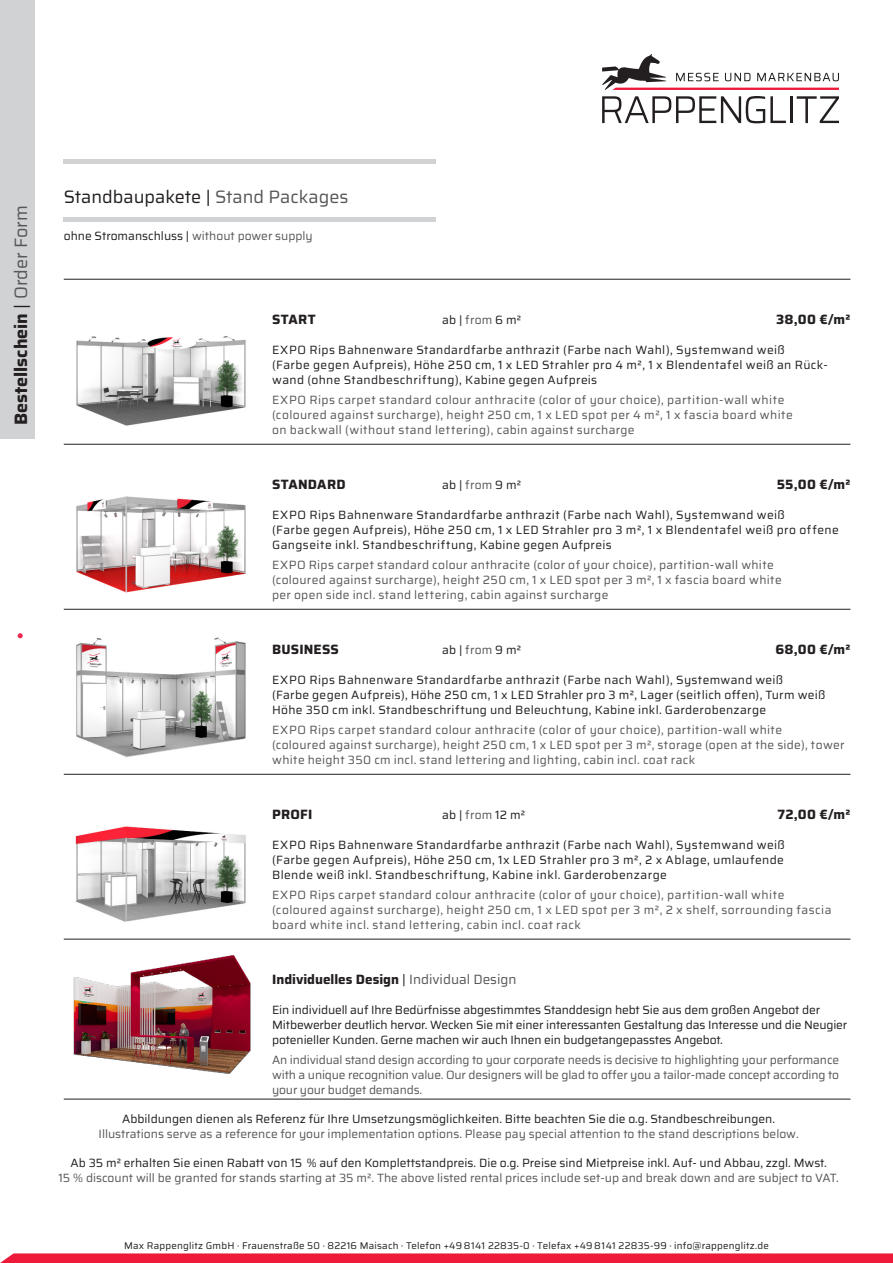
<style>
.page{position:relative;width:893px;height:1263px;background:#fff}
.page>*{position:absolute;margin:0;border:0;box-sizing:border-box;transform-origin:0 0}
.t1{font:18px "Saira";color:#231f20}
.t2{font:700 18px "Saira";color:#231f20}
.t3{font:700 13.5px "Saira";letter-spacing:.01em;color:#231f20}
.t4{font:12px/15px "Saira";letter-spacing:.025em;color:#57585a}
.t5{font:12px/15px "Saira";letter-spacing:.025em;color:#231f20}
.t6{font:12px "Saira";color:#231f20}
.t7{font:12px/15px "Saira";letter-spacing:-.01em;color:#231f20}
.t8{font:12px "Saira";color:#57585a}
.Brief_normal{font:9.75px "Saira";letter-spacing:.02em;color:#231f20}
.s1{font-weight:400}
.s2{font-weight:400;color:#57585a}
.s3{color:#57585a}
</style>
<div class="page">
<svg style="left:18px;top:633px;width:5px;height:5px"></svg>
<hr style="left:64px;top:159px;width:372px;height:4px;background:#d1d2d4">
<hr style="left:64px;top:217px;width:372px;height:4px;background:#d1d2d4">
<img style="left:76px;top:336px;width:170px;height:90px">
<img style="left:76px;top:496px;width:171px;height:97px">
<img style="left:76px;top:637px;width:170px;height:121px">
<img style="left:75px;top:826px;width:171px;height:96px">
<hr style="left:64px;top:939px;width:786px;height:1px;background:#231f20">
<hr style="left:64px;top:774px;width:786px;height:1px;background:#231f20">
<hr style="left:64px;top:609px;width:786px;height:1px;background:#231f20">
<hr style="left:64px;top:444px;width:786px;height:1px;background:#231f20">
<hr style="left:64px;top:279px;width:786px;height:1px;background:#231f20">
<img style="left:73px;top:955px;width:178px;height:119px">
<hr style="left:64px;top:1099px;width:786px;height:1px;background:#231f20">
<div style="left:0;top:0;width:34px;height:438px;background:#d1d2d4"></div>
<svg style="left:0;top:1253px;width:893px;height:10px"></svg>
<svg style="left:602px;top:54px;width:237px;height:36px"></svg>
<svg style="left:602px;top:96px;width:184px;height:27px"></svg>
<hr style="left:790px;top:96px;width:2px;height:27px;background:#231f20">
<svg style="left:797px;top:96px;width:42px;height:27px"></svg>
<p class="t2" style="left:7px;top:425px;width:221px;rotate:-90deg">Bestellschein <span class="s1">|</span> <span class="s2">Order Form</span></p>
<p class="t1" style="left:64px;top:183px;width:286px">Standbaupakete | <span class="s3">Stand Packages</span></p>
<p class="t6" style="left:64px;top:227px;width:251px">ohne Stromanschluss | <span class="s3">without power supply</span></p>
<p class="t3" style="left:272px;top:309px;width:45px">START</p>
<p class="t5" style="left:442px;top:312px;width:81px">ab | <span class="s3">from</span> 6 m²</p>
<p class="t3" style="left:776px;top:309px;width:76px">38,00 €/m²</p>
<p class="t5" style="left:272px;top:342px;width:514px">EXPO Rips Bahnenware Standardfarbe anthrazit (Farbe nach Wahl), Systemwand weiß</p>
<p class="t5" style="left:272px;top:357px;width:557px">(Farbe gegen Aufpreis), Höhe 250 cm, 1 x LED Strahler pro 4 m², 1 x Blendentafel weiß an Rück&shy;wand (ohne Standbeschriftung), Kabine gegen Aufpreis</p>
<p class="t4" style="left:272px;top:392px;width:514px">EXPO Rips carpet standard colour anthracite (color of your choice), partition-wall white</p>
<p class="t4" style="left:272px;top:407px;width:522px">(coloured against surcharge), height 250 cm, 1 x LED spot per 4 m², 1 x fascia board white</p>
<p class="t4" style="left:272px;top:422px;width:364px">on backwall (without stand lettering), cabin against surcharge</p>
<p class="t3" style="left:272px;top:474px;width:75px">STANDARD</p>
<p class="t5" style="left:442px;top:477px;width:81px">ab | <span class="s3">from</span> 9 m²</p>
<p class="t3" style="left:777px;top:474px;width:75px">55,00 €/m²</p>
<p class="t5" style="left:272px;top:507px;width:514px">EXPO Rips Bahnenware Standardfarbe anthrazit (Farbe nach Wahl), Systemwand weiß</p>
<p class="t5" style="left:272px;top:522px;width:568px">(Farbe gegen Aufpreis), Höhe 250 cm, 1 x LED Strahler pro 3 m², 1 x Blendentafel weiß pro offene<br>Gangseite inkl. Standbeschriftung, Kabine gegen Aufpreis</p>
<p class="t4" style="left:272px;top:557px;width:503px">EXPO Rips carpet standard colour anthracite (color of your choice), partition-wall white</p>
<p class="t4" style="left:272px;top:572px;width:511px">(coloured against surcharge), height 250 cm, 1 x LED spot per 3 m², 1 x fascia board white</p>
<p class="t4" style="left:272px;top:587px;width:338px">per open side incl. stand lettering, cabin against surcharge</p>
<p class="t3" style="left:272px;top:639px;width:68px">BUSINESS</p>
<p class="t5" style="left:442px;top:642px;width:81px">ab | <span class="s3">from</span> 9 m²</p>
<p class="t3" style="left:775px;top:639px;width:77px">68,00 €/m²</p>
<p class="t5" style="left:272px;top:672px;width:512px">EXPO Rips Bahnenware Standardfarbe anthrazit (Farbe nach Wahl), Systemwand weiß</p>
<p class="t5" style="left:272px;top:687px;width:555px">(Farbe gegen Aufpreis), Höhe 250 cm, 1 x LED Strahler pro 3 m², Lager (seitlich offen), Turm weiß<br>Höhe 350 cm inkl. Standbeschriftung und Beleuchtung, Kabine inkl. Garderobenzarge</p>
<p class="t4" style="left:272px;top:722px;width:511px">EXPO Rips carpet standard colour anthracite (color of your choice), partition-wall white</p>
<p class="t4" style="left:272px;top:737px;width:574px">(coloured against surcharge), height 250 cm, 1 x LED spot per 3 m², storage (open at the side), tower white height 350 cm incl. stand lettering and lighting, cabin incl. coat rack</p>
<p class="t3" style="left:272px;top:804px;width:42px">PROFI</p>
<p class="t5" style="left:442px;top:807px;width:85px">ab | <span class="s3">from</span> 12 m²</p>
<p class="t3" style="left:777px;top:804px;width:75px">72,00 €/m²</p>
<p class="t5" style="left:272px;top:837px;width:514px">EXPO Rips Bahnenware Standardfarbe anthrazit (Farbe nach Wahl), Systemwand weiß</p>
<p class="t5" style="left:272px;top:852px;width:513px">(Farbe gegen Aufpreis), Höhe 250 cm, 1x LED Strahler pro 3 m², 2 x Ablage, umlaufende</p>
<p class="t5" style="left:272px;top:867px;width:396px">Blende weiß inkl. Standbeschriftung, Kabine inkl. Garderobenzarge</p>
<p class="t4" style="left:272px;top:887px;width:514px">EXPO Rips carpet standard colour anthracite (color of your choice), partition-wall white</p>
<p class="t4" style="left:272px;top:902px;width:561px">(coloured against surcharge), height 250 cm, 1 x LED spot per 3 m², 2 x shelf, sorrounding fascia board white incl. stand lettering, cabin incl. coat rack</p>
<p class="t3" style="left:272px;top:969px;width:246px">Individuelles Design <span class="s1">|</span> <span class="s2">Individual Design</span></p>
<p class="t7" style="left:272px;top:1002px;width:577px">Ein individuell auf Ihre Bedürfnisse abgestimmtes Standdesign hebt Sie aus dem großen Angebot der<br>Mitbewerber deutlich hervor. Wecken Sie mit einer interessanten Gestaltung das Interesse und die Neugier potenieller Kunden. Gerne machen wir auch Ihnen ein budgetangepasstes Angebot.</p>
<p class="t4" style="left:272px;top:1052px;width:569px;text-align:justify">An individual stand design according to your corporate needs is decisive to highlighting your performance with a unique recognition value. Our designers will be glad to offer you a tailor-made concept according to your your budget demands.</p>
<p class="t6" style="left:122px;top:1109px;width:654px">Abbildungen dienen als Referenz für Ihre Umsetzungsmöglichkeiten. Bitte beachten Sie die o.g. Standbeschreibungen.</p>
<p class="t8" style="left:99px;top:1124px;width:702px">Illustrations serve as a reference for your implementation options. Please pay special attention to the stand descriptions below.</p>
<p class="t6" style="left:71px;top:1154px;width:758px">Ab 35 m² erhalten Sie einen Rabatt von 15 % auf den Komplettstandpreis. Die o.g. Preise sind Mietpreise inkl. Auf- und Abbau, zzgl. Mwst.</p>
<p class="t8" style="left:58px;top:1169px;width:782px">15 % discount will be granted for stands starting at 35 m². The above listed rental prices include set-up and break down and are subject to VAT.</p>
<p class="Brief_normal" style="left:124px;top:1238px;width:646px">Max Rappenglitz GmbH · Frauenstraße 50 · 82216 Maisach · Telefon +498141 22835-0 · Telefax +498141 22835-99 · info@rappenglitz.de</p>
</div>
